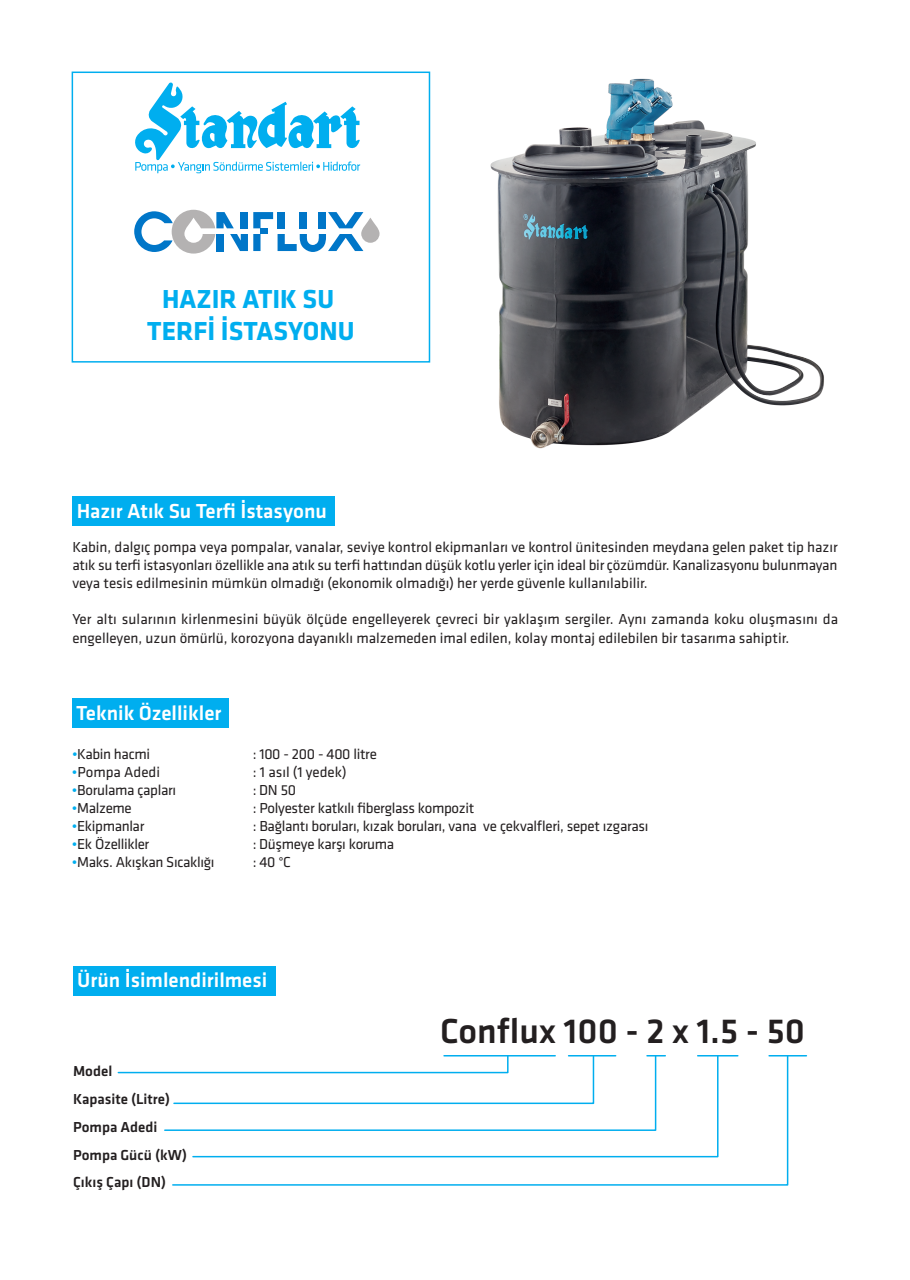
<style>
.page{position:relative;width:910px;height:1280px;background:#fff}
.page>*{position:absolute;margin:0;border:0;box-sizing:border-box;transform-origin:0 0}
.t1{font:500 36px "Klavika Basic";color:#231f20}
.t2{font:700 27px/32.4px "Klavika Basic";color:#00aeef;text-align:center}
.t3{font:500 21px "Klavika Basic";color:#fff}
.t4{font:15px/18px "Klavika Basic";color:#231f20;text-align:justify}
.t5{font:15px "Klavika Basic";letter-spacing:-.02em;color:#231f20}
.t6{font:15px "Klavika Basic";letter-spacing:-.025em;color:#231f20}
.t7{font:500 15px/27.8px "Klavika Basic";color:#231f20}
.s1{color:#00aeef}
</style>
<div class="page">
<img style="left:490px;top:78px;width:334px;height:371px">
<div style="left:72px;top:72px;width:358px;height:291px;border:2px solid #00aeef"></div>
<div style="left:72px;top:496px;width:263px;height:30px;background:#00aeef"></div>
<svg style="left:135px;top:82px;width:225px;height:91px"></svg>
<div style="left:72px;top:698px;width:157px;height:30px;background:#00aeef"></div>
<svg style="left:172px;top:1055px;width:617px;height:131px"></svg>
<hr style="left:769px;top:1055px;width:37px;height:1px;background:#00aeef">
<svg style="left:117px;top:1055px;width:548px;height:77px"></svg>
<div style="left:73px;top:966px;width:203px;height:30px;background:#00aeef"></div>
<svg style="left:361px;top:218px;width:19px;height:25px"></svg>
<svg style="left:134px;top:210px;width:229px;height:44px"></svg>
<h2 class="t2" style="left:147px;top:281px;width:209px">HAZIR ATIK SU<br>TERFİ İSTASYONU</h2>
<h3 class="t3" style="left:77px;top:497px;width:252px">Hazır Atık Su Terfi İstasyonu</h3>
<p class="t4" style="left:72px;top:538px;width:767px">Kabin, dalgıç pompa veya pompalar, vanalar, seviye kontrol ekipmanları ve kontrol ünitesinden meydana gelen paket tip hazır atık su terfi istasyonları özellikle ana atık su terfi hattından düşük kotlu yerler için ideal bir çözümdür. Kanalizasyonu bulunmayan veya tesis edilmesinin mümkün olmadığı (ekonomik olmadığı) her yerde güvenle kullanılabilir.</p>
<p class="t4" style="left:72px;top:610px;width:767px">Yer altı sularının kirlenmesini büyük ölçüde engelleyerek çevreci bir yaklaşım sergiler. Aynı zamanda koku oluşmasını da engelleyen, uzun ömürlü, korozyona dayanıklı malzemeden imal edilen, kolay montaj edilebilen bir tasarıma sahiptir.</p>
<h3 class="t3" style="left:76px;top:699px;width:147px">Teknik Özellikler</h3>
<p class="t6" style="left:72px;top:744px;width:80px"><span class="s1">•</span>Kabin hacmi</p>
<p class="t6" style="left:253px;top:744px;width:126px">: 100 - 200 - 400 litre</p>
<p class="t4" style="left:72px;top:763px;width:90px"><span class="s1">•</span>Pompa Adedi</p>
<p class="t4" style="left:253px;top:763px;width:95px">: 1 asıl (1 yedek)</p>
<p class="t6" style="left:72px;top:780px;width:106px"><span class="s1">•</span>Borulama çapları</p>
<p class="t4" style="left:253px;top:781px;width:45px">: DN 50</p>
<p class="t6" style="left:72px;top:798px;width:61px"><span class="s1">•</span>Malzeme</p>
<p class="t5" style="left:253px;top:798px;width:223px">: Polyester katkılı fiberglass kompozit</p>
<p class="t6" style="left:72px;top:816px;width:74px"><span class="s1">•</span>Ekipmanlar</p>
<p class="t5" style="left:253px;top:816px;width:397px">: Bağlantı boruları, kızak boruları, vana ve çekvalfleri, sepet ızgarası</p>
<p class="t6" style="left:72px;top:834px;width:79px"><span class="s1">•</span>Ek Özellikler</p>
<p class="t6" style="left:253px;top:834px;width:143px">: Düşmeye karşı koruma</p>
<p class="t5" style="left:72px;top:852px;width:144px"><span class="s1">•</span>Maks. Akışkan Sıcaklığı</p>
<p class="t4" style="left:253px;top:853px;width:40px">: 40 °C</p>
<h3 class="t3" style="left:77px;top:966px;width:192px">Ürün İsimlendirilmesi</h3>
<p class="t7" style="left:73px;top:1057px;width:116px">Model<br>Kapasite (Litre)<br>Pompa Adedi<br>Pompa Gücü (kW)<br>Çıkış Çapı (DN)</p>
<h1 class="t1" style="left:440px;top:1007px;width:366px">Conflux 100 - 2 x 1.5 - 50</h1>
</div>
